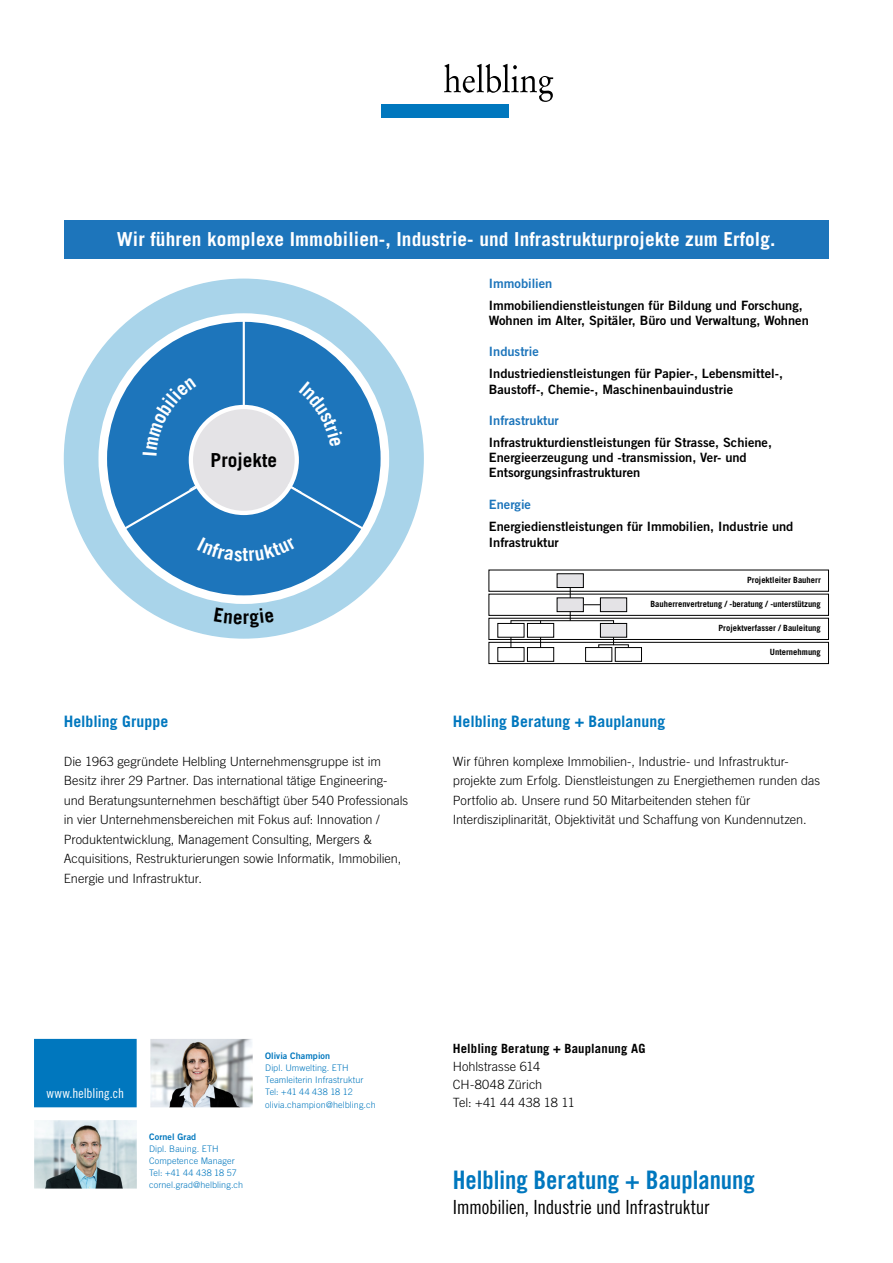
<style>
.page{position:relative;width:893px;height:1263px;background:#fff}
.page>*{position:absolute;margin:0;border:0;box-sizing:border-box;transform-origin:0 0}
.t1{font:25.5px "Trade Gothic LT Std Bd Cn 20";color:#0077be}
.t2{font:19.5px "Trade Gothic LT Std Cn 18";letter-spacing:-.015em;color:#000}
.t3{font:700 19.35px "Trade Gothic LT Std";letter-spacing:.005em;color:#fff}
.t4{font:700 19.35px "Trade Gothic LT Std";color:#000}
.t5{font:700 15.75px "Trade Gothic LT Std";letter-spacing:.005em;color:#0077be}
.t6{font:13.5px "Trade Gothic LT Std Cn 18";letter-spacing:-.005em;color:#fff}
.t7{font:12.9px/15.5px "Trade Gothic LT Std Bd 2";color:#000}
.t8{font:12.9px "Trade Gothic LT Std Bd 2";color:#1d75bb}
.t9{font:300 12.75px/19.5px "Trade Gothic LT Std";color:#000}
.t10{font:700 12.75px "Trade Gothic LT Std";letter-spacing:.015em;color:#000}
.t11{font:300 9px/12.1px "Trade Gothic LT Std";letter-spacing:.01em;color:#0077be}
.t12{font:9px "Trade Gothic LT Std Bd 2";letter-spacing:.01em;color:#0077be}
.t13{font:700 8.55px "Trade Gothic LT Std";color:#000}
</style>
<div class="page">
<div style="left:34px;top:1039px;width:103px;height:68px;background:#0077be"></div>
<img style="left:150px;top:1039px;width:103px;height:68px">
<img style="left:34px;top:1120px;width:103px;height:68px">
<svg style="left:444px;top:64px;width:109px;height:38px"></svg>
<div style="left:381px;top:104px;width:128px;height:13px;background:#0077be"></div>
<div style="left:64px;top:221px;width:764px;height:38px;background:#1d75bb"></div>
<svg style="left:584px;top:604px;width:16px;height:1px"></svg>
<div style="left:64px;top:279px;width:360px;height:360px;background:#a9d4ea;border-radius:50%"></div>
<svg style="left:103px;top:318px;width:282px;height:282px;background:#438cc6"></svg>
<div style="left:98px;top:313px;width:291px;height:291px;border:9px solid #fff;border-radius:50%"></div>
<div style="left:557px;top:574px;width:26px;height:13px;background:#e4e3e6"></div>
<div style="left:557px;top:573px;width:27px;height:15px;border:1px solid #000"></div>
<div style="left:557px;top:598px;width:26px;height:14px;background:#e4e3e6"></div>
<div style="left:557px;top:598px;width:27px;height:14px;border:1px solid #000"></div>
<div style="left:489px;top:618px;width:340px;height:22px;border:1px solid #000"></div>
<div style="left:489px;top:642px;width:340px;height:22px;border:1px solid #000"></div>
<div style="left:497px;top:647px;width:27px;height:15px;border:1px solid #000"></div>
<div style="left:527px;top:623px;width:27px;height:14px;border:1px solid #000"></div>
<div style="left:527px;top:647px;width:27px;height:15px;border:1px solid #000"></div>
<div style="left:600px;top:598px;width:27px;height:14px;background:#e4e3e6"></div>
<div style="left:600px;top:598px;width:27px;height:14px;border:1px solid #000"></div>
<div style="left:600px;top:623px;width:27px;height:14px;background:#e4e3e6"></div>
<div style="left:600px;top:623px;width:27px;height:14px;border:1px solid #000"></div>
<div style="left:585px;top:647px;width:27px;height:15px;border:1px solid #000"></div>
<div style="left:615px;top:647px;width:27px;height:15px;border:1px solid #000"></div>
<div style="left:511px;top:620px;width:103px;height:4px;border:1px solid #000"></div>
<svg style="left:598px;top:637px;width:31px;height:11px"></svg>
<svg style="left:117px;top:321px;width:253px;height:241px;background:#5596ca"></svg>
<h3 class="t3" style="left:117px;top:228px;width:660px">Wir führen komplexe Immobilien-, Industrie- und Infrastrukturprojekte zum Erfolg.</h3>
<h3 class="t4" style="left:211px;top:448px;width:68px">Projekte</h3>
<p class="t5" style="left:64px;top:711px;width:106px">Helbling Gruppe</p>
<p class="t9" style="left:64px;top:751px;width:346px">Die 1963 gegründete Helbling Unternehmensgruppe ist im Besitz ihrer 29 Partner. Das international tätige Engineering&shy;und Beratungsunternehmen beschäftigt über 540 Professionals in vier Unternehmensbereichen mit Fokus auf: Innovation / Produktentwicklung, Management Consulting, Mergers &amp; Acquisitions, Restrukturierungen sowie Informatik, Immobilien, Energie und Infrastruktur.</p>
<p class="t8" style="left:489px;top:276px;width:65px">Immobilien</p>
<p class="t7" style="left:489px;top:297px;width:321px">Immobiliendienstleistungen für Bildung und Forschung,<br>Wohnen im Alter, Spitäler, Büro und Verwaltung, Wohnen</p>
<p class="t8" style="left:489px;top:344px;width:51px">Industrie</p>
<p class="t7" style="left:489px;top:366px;width:296px">Industriedienstleistungen für Papier-, Lebensmittel-,<br>Baustoff-, Chemie-, Maschinenbauindustrie</p>
<p class="t8" style="left:489px;top:412px;width:71px">Infrastruktur</p>
<p class="t7" style="left:489px;top:434px;width:285px">Infrastrukturdienstleistungen für Strasse, Schiene,<br>Energieerzeugung und -transmission, Ver- und<br>Entsorgungsinfrastrukturen</p>
<p class="t8" style="left:489px;top:497px;width:44px">Energie</p>
<p class="t7" style="left:489px;top:519px;width:306px">Energiedienstleistungen für Immobilien, Industrie und<br>Infrastruktur</p>
<p class="t13" style="left:747px;top:574px;width:75px">Projektleiter Bauherr</p>
<p class="t13" style="left:650px;top:599px;width:172px">Bauherrenvertretung / -beratung / -unterstützung</p>
<p class="t13" style="left:718px;top:623px;width:104px">Projektverfasser / Bauleitung</p>
<p class="t13" style="left:770px;top:647px;width:52px">Unternehmung</p>
<p class="t5" style="left:453px;top:711px;width:214px">Helbling Beratung + Bauplanung</p>
<p class="t9" style="left:453px;top:751px;width:369px">Wir führen komplexe Immobilien-, Industrie- und Infrastruktur&shy;projekte zum Erfolg. Dienstleistungen zu Energiethemen runden das Portfolio ab. Unsere rund 50 Mitarbeitenden stehen für Interdisziplinarität, Objektivität und Schaffung von Kundennutzen.</p>
<p class="t6" style="left:47px;top:1085px;width:79px">www.helbling.ch</p>
<p class="t12" style="left:149px;top:1131px;width:49px">Cornel Grad</p>
<p class="t11" style="left:149px;top:1142px;width:96px">Dipl. Bauing. ETH<br>Competence Manager<br>Tel: +41 44 438 18 57 cornel.grad@helbling.ch</p>
<p class="t12" style="left:265px;top:1050px;width:67px">Olivia Champion</p>
<p class="t11" style="left:265px;top:1062px;width:112px">Dipl. Umwelting. ETH<br>Teamleiterin Infrastruktur<br>Tel: +41 44 438 18 12 olivia.champion@helbling.ch</p>
<p class="t10" style="left:453px;top:1040px;width:194px">Helbling Beratung + Bauplanung AG</p>
<p class="t9" style="left:453px;top:1057px;width:124px;line-height:18px">Hohlstrasse 614<br>CH-8048 Zürich<br>Tel: +41 44 438 18 11</p>
<h1 class="t1" style="left:453px;top:1164px;width:304px">Helbling Beratung + Bauplanung</h1>
<h2 class="t2" style="left:453px;top:1196px;width:258px">Immobilien, Industrie und Infrastruktur</h2>
</div>
